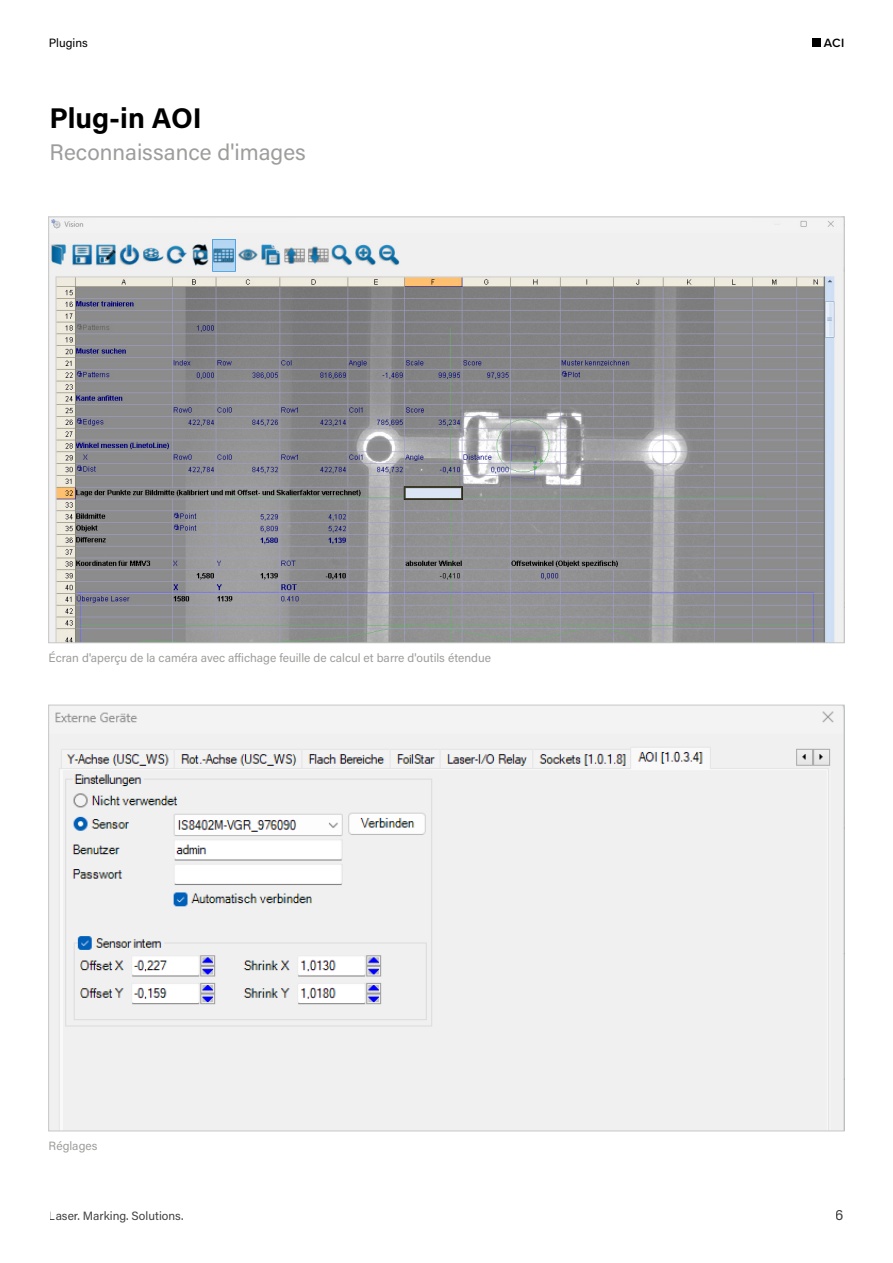
<style>
.page{position:relative;width:893px;height:1263px;background:#fff}
.page>*{position:absolute;margin:0;border:0;box-sizing:border-box;transform-origin:0 0}
.t1{font:700 28.5px "Acumin Pro";color:#000}
.t2{font:22.5px "Acumin Pro";color:#9d9d9c}
.t3{font:15px "Acumin Pro";color:#000}
.t4{font:600 12.45px "Proxima Nova";color:#000}
.t5{font:12px "Acumin Pro";color:#9d9d9c}
.t6{font:12px "Acumin Pro";color:#000}
</style>
<div class="page">
<div style="left:813px;top:39px;width:8px;height:8px;background:#000"></div>
<img style="left:50px;top:219px;width:792px;height:422px">
<img style="left:50px;top:707px;width:792px;height:422px">
<p class="t6" style="left:49px;top:35px;width:40px">Plugins</p>
<h1 class="t1" style="left:50px;top:98px;width:154px">Plug-in AOI</h1>
<h2 class="t2" style="left:50px;top:137px;width:258px">Reconnaissance d'images</h2>
<p class="t5" style="left:49px;top:650px;width:444px">Écran d'aperçu de la caméra avec affichage feuille de calcul et barre d'outils étendue</p>
<p class="t5" style="left:49px;top:1138px;width:50px">Réglages</p>
<p class="t6" style="left:49px;top:1208px;width:136px">Laser. Marking. Solutions.</p>
<p class="t4" style="left:824px;top:34px;width:22px">ACI</p>
<p class="t3" style="left:836px;top:1205px;width:10px">6</p>
</div>
